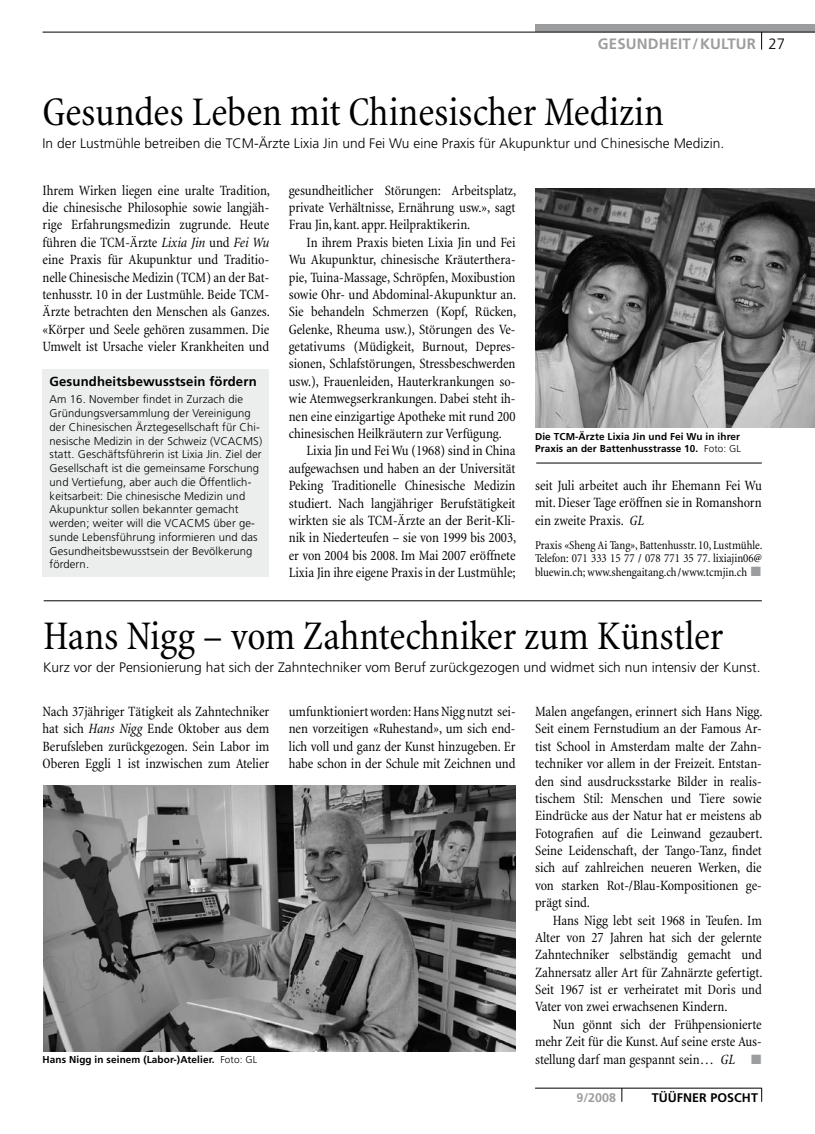
<style>
.page{position:relative;width:815px;height:1134px;background:#fff}
.page>*{position:absolute;margin:0;border:0;box-sizing:border-box;transform-origin:0 0}
.t1{font:condensed 41.25px "Minion";color:#000}
.t2{font:700 15px "Frutiger";letter-spacing:.01em;color:#9c9d9f}
.t3{font:condensed 14.38px/17.4px "Minion";letter-spacing:-.005em;color:#000;text-align:justify}
.t4{font:300 13.75px "Frutiger";color:#000}
.t5{font:700 13.12px "Frutiger";letter-spacing:.01em;color:#000}
.t6{font:700 12.5px "Frutiger";letter-spacing:.005em;color:#000}
.t7{font:700 12.5px "Frutiger";color:#9c9d9f}
.t8{font:condensed 12.25px/13.5px "Minion";color:#000;text-align:justify}
.t9{font:300 11.25px/13.8px "Frutiger";letter-spacing:.01em;color:#000}
.t10{font:700 10px/12.5px "Frutiger";letter-spacing:.01em;color:#000}
.s1{font-weight:300;color:#000}
.s2{font-style:italic}
.s3{font-weight:300}
.s4{color:#9c9d9f}
</style>
<div class="page">
<div style="left:535px;top:25px;width:280px;height:7px;background:#9c9d9f"></div>
<hr style="left:43px;top:32px;width:772px;height:1px;background:#000">
<svg style="left:761px;top:33px;width:1px;height:17px"></svg>
<hr style="left:535px;top:1088px;width:227px;height:1px;background:#000">
<svg style="left:761px;top:1088px;width:1px;height:14px"></svg>
<svg style="left:622px;top:1088px;width:1px;height:14px"></svg>
<hr style="left:44px;top:601px;width:718px;height:1px;background:#000">
<hr style="left:536px;top:463px;width:226px;height:1px;background:#000">
<div style="left:43px;top:369px;width:226px;height:207px;background:#eceded"></div>
<img style="left:535px;top:188px;width:280px;height:239px">
<img style="left:43px;top:786px;width:472px;height:265px">
<p class="t2" style="left:598px;top:35px;width:189px">GESUNDHEIT/KULTUR <span class="s1">27</span></p>
<h1 class="t1" style="left:43px;top:90px;width:623px">Gesundes Leben mit Chinesischer Medizin</h1>
<p class="t4" style="left:43px;top:136px;width:683px">In der Lustmühle betreiben die TCM-Ärzte Lixia Jin und Fei Wu eine Praxis für Akupunktur und Chinesische Medizin.</p>
<p class="t3" style="left:43px;top:182px;width:229px">Ihrem Wirken liegen eine uralte Tradition, die chinesische Philosophie sowie langjäh&shy;rige Erfahrungsmedizin zugrunde. Heute führen die TCM-Ärzte <span class="s2">Lixia Jin</span> und <span class="s2">Fei Wu </span>eine Praxis für Akupunktur und Traditio&shy;nelle Chinesische Medizin (TCM) an der Bat&shy;tenhusstr. 10 in der Lustmühle. Beide TCM-Ärzte betrachten den Menschen als Ganzes. «Körper und Seele gehören zusammen. Die Umwelt ist Ursache vieler Krankheiten und</p>
<p class="t5" style="left:50px;top:374px;width:209px">Gesundheitsbewusstsein fördern</p>
<p class="t9" style="left:50px;top:393px;width:214px">Am 16. November findet in Zurzach die Gründungsversammlung der Vereinigung der Chinesischen Ärztegesellschaft für Chi&shy;nesische Medizin in der Schweiz (VCACMS) statt. Geschäftsführerin ist Lixia Jin. Ziel der Gesellschaft ist die gemeinsame Forschung und Vertiefung, aber auch die Öffentlich&shy;keitsarbeit: Die chinesische Medizin und Akupunktur sollen bekannter gemacht werden; weiter will die VCACMS über ge&shy;sunde Lebensführung informieren und das Gesundheitsbewusstsein der Bevölkerung fördern.</p>
<p class="t3" style="left:289px;top:182px;width:229px">gesundheitlicher Störungen: Arbeitsplatz, private Verhältnisse, Ernährung usw.», sagt Frau Jin, kant. appr. Heilpraktikerin.</p>
<p class="t3" style="left:306px;top:234px;width:210px">In ihrem Praxis bieten Lixia Jin und Fei</p>
<p class="t3" style="left:289px;top:251px;width:228px">Wu Akupunktur, chinesische Kräuterthera-</p>
<p class="t3" style="left:289px;top:269px;width:228px">pie, Tuina-Massage, Schröpfen, Moxibustion</p>
<p class="t3" style="left:289px;top:286px;width:229px">sowie Ohr- und Abdominal-Akupunktur an.</p>
<p class="t3" style="left:289px;top:303px;width:229px">Sie behandeln Schmerzen (Kopf, Rücken,</p>
<p class="t3" style="left:289px;top:321px;width:228px">Gelenke, Rheuma usw.), Störungen des Ve-</p>
<p class="t3" style="left:289px;top:338px;width:228px">getativums (Müdigkeit, Burnout, Depres-</p>
<p class="t3" style="left:289px;top:356px;width:228px">sionen, Schlafstörungen, Stressbeschwerden</p>
<p class="t3" style="left:289px;top:373px;width:228px">usw.), Frauenleiden, Hauterkrankungen so-</p>
<p class="t3" style="left:289px;top:390px;width:228px">wie Atemwegserkrankungen. Dabei steht ih-</p>
<p class="t3" style="left:289px;top:408px;width:228px">nen eine einzigartige Apotheke mit rund 200</p>
<p class="t3" style="left:289px;top:425px;width:215px">chinesischen Heilkräutern zur Verfügung.</p>
<p class="t3" style="left:306px;top:442px;width:210px">Lixia Jin und Fei Wu (1968) sind in China</p>
<p class="t3" style="left:289px;top:460px;width:228px">aufgewachsen und haben an der Universität</p>
<p class="t3" style="left:289px;top:477px;width:228px">Peking Traditionelle Chinesische Medizin</p>
<p class="t3" style="left:289px;top:495px;width:228px">studiert. Nach langjähriger Berufstätigkeit</p>
<p class="t3" style="left:289px;top:512px;width:228px">wirkten sie als TCM-Ärzte an der Berit-Kli-</p>
<p class="t3" style="left:289px;top:529px;width:229px">nik in Niederteufen – sie von 1999 bis 2003,</p>
<p class="t3" style="left:289px;top:547px;width:228px">er von 2004 bis 2008. Im Mai 2007 eröffnete</p>
<p class="t3" style="left:289px;top:564px;width:228px">Lixia Jin ihre eigene Praxis in der Lustmühle;</p>
<p class="t10" style="left:535px;top:430px;width:208px">Die TCM-Ärzte Lixia Jin und Fei Wu in ihrer<br>Praxis an der Battenhusstrasse 10. <span class="s3">Foto: GL</span></p>
<p class="t3" style="left:535px;top:477px;width:228px">seit Juli arbeitet auch ihr Ehemann Fei Wu mit. Dieser Tage eröffnen sie in Romanshorn ein zweite Praxis. <span class="s2">GL</span></p>
<p class="t8" style="left:535px;top:539px;width:229px">Praxis «Sheng Ai Tang», Battenhusstr. 10, Lustmühle.<br>Telefon: 071 333 15 77 / 078 771 35 77. lixiajin06@ bluewin.ch; www.shengaitang.ch/www.tcmjin.ch <span class="s4">■</span></p>
<h1 class="t1" style="left:43px;top:614px;width:682px">Hans Nigg – vom Zahntechniker zum Künstler</h1>
<p class="t4" style="left:43px;top:659px;width:719px">Kurz vor der Pensionierung hat sich der Zahntechniker vom Beruf zurückgezogen und widmet sich nun intensiv der Kunst.</p>
<p class="t3" style="left:43px;top:703px;width:228px">Nach 37jähriger Tätigkeit als Zahntechniker hat sich <span class="s2">Hans Nigg</span> Ende Oktober aus dem Berufsleben zurückgezogen. Sein Labor im Oberen Eggli 1 ist inzwischen zum Atelier</p>
<p class="t10" style="left:43px;top:1053px;width:216px">Hans Nigg in seinem (Labor-)Atelier. <span class="s3">Foto: GL</span></p>
<p class="t3" style="left:289px;top:703px;width:228px">umfunktioniert worden: Hans Nigg nutzt sei&shy;nen vorzeitigen «Ruhestand», um sich end&shy;lich voll und ganz der Kunst hinzugeben. Er habe schon in der Schule mit Zeichnen und</p>
<p class="t3" style="left:535px;top:703px;width:229px">Malen angefangen, erinnert sich Hans Nigg.<br>Seit einem Fernstudium an der Famous Ar&shy;tist School in Amsterdam malte der Zahn&shy;techniker vor allem in der Freizeit. Entstan&shy;den sind ausdrucksstarke Bilder in realis&shy;tischem Stil: Menschen und Tiere sowie Eindrücke aus der Natur hat er meistens ab Fotografien auf die Leinwand gezaubert.<br>Seine Leidenschaft, der Tango-Tanz, findet sich auf zahlreichen neueren Werken, die von starken Rot-/Blau-Kompositionen ge&shy;prägt sind.</p>
<p class="t3" style="left:535px;top:912px;width:229px;text-indent:18px">Hans Nigg lebt seit 1968 in Teufen. Im Alter von 27 Jahren hat sich der gelernte Zahntechniker selbständig gemacht und Zahnersatz aller Art für Zahnärzte gefertigt.<br>Seit 1967 ist er verheiratet mit Doris und Vater von zwei erwachsenen Kindern.</p>
<p class="t3" style="left:535px;top:1016px;width:228px;text-indent:18px">Nun gönnt sich der Frühpensionierte mehr Zeit für die Kunst. Auf seine erste Aus&shy;stellung darf man gespannt sein… <span class="s2">GL</span> <span class="s4">■</span></p>
<p class="t7" style="left:576px;top:1090px;width:41px">9/2008</p>
<p class="t6" style="left:652px;top:1090px;width:108px">TÜÜFNER POSCHT</p>
</div>
